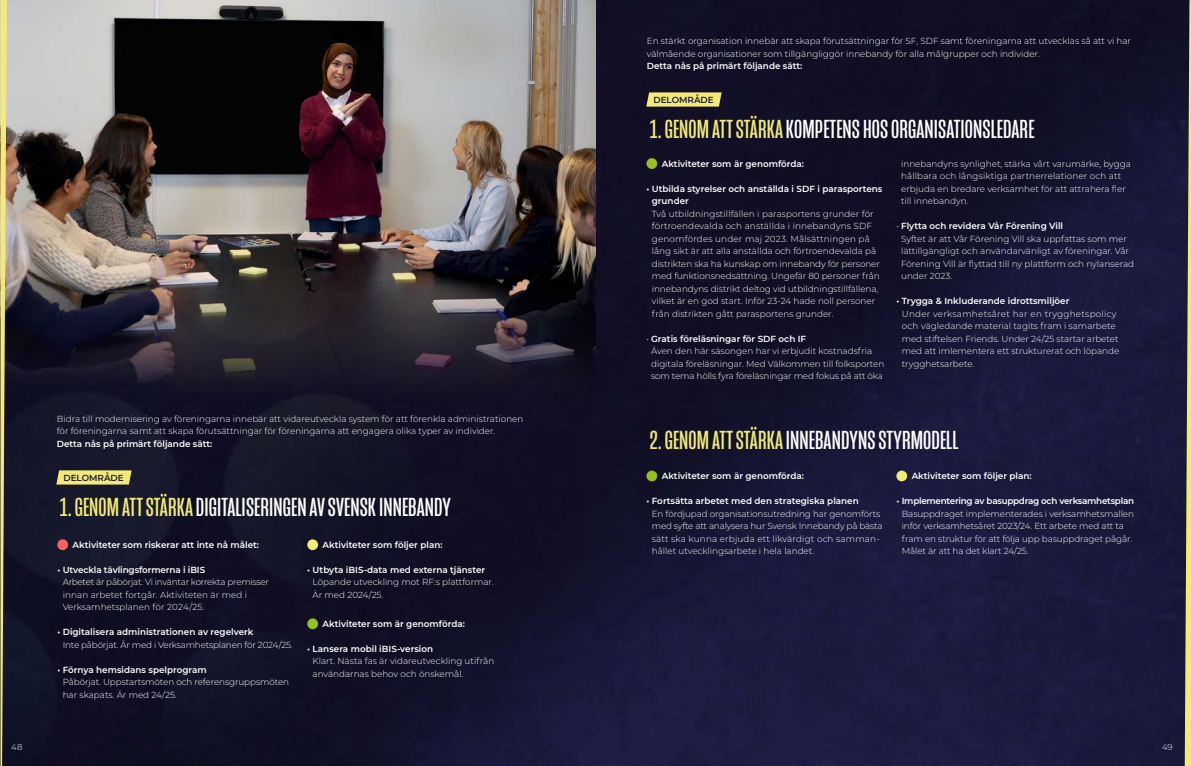
<style>
.page{position:relative;width:1191px;height:766px;background:#fff}
.page>*{position:absolute;margin:0;border:0;box-sizing:border-box;transform-origin:0 0}
.t1{font:26.7px "Mongoose";letter-spacing:.005em;color:#fff}
.t2{font:300 8.8px/12.5px "Montserrat";color:#fff}
.t3{font:600 8.8px/12.5px "Montserrat";color:#fff}
.t4{font:300 8.8px "Montserrat";letter-spacing:-.02em;color:#fff}
.t5{font:600 8.8px "Montserrat";letter-spacing:-.03em;color:#fff}
.t6{font:600 8.8px "Montserrat";color:#19173b}
.t7{font:300 8.5px "Montserrat";color:#fff}
.s1{color:#f3eb75}
.s2{font-weight:600}
</style>
<div class="page">
<img style="left:7px;top:0;width:1177px;height:765px">
<div style="left:646px;top:158px;width:11px;height:11px;background:#95c11f;border-radius:50%"></div>
<div style="left:646px;top:470px;width:11px;height:11px;background:#95c11f;border-radius:50%"></div>
<div style="left:896px;top:470px;width:11px;height:11px;background:#f3eb75;border-radius:50%"></div>
<svg style="left:646px;top:92px;width:75px;height:15px"></svg>
<div style="left:0;top:0;width:595px;height:441px;background:#131026"></div>
<img style="left:7px;top:0;width:588px;height:411px">
<svg style="left:56px;top:470px;width:76px;height:14px"></svg>
<div style="left:57px;top:539px;width:11px;height:11px;background:#ff605e;border-radius:50%"></div>
<div style="left:307px;top:539px;width:11px;height:11px;background:#f3eb75;border-radius:50%"></div>
<div style="left:307px;top:618px;width:11px;height:11px;background:#95c11f;border-radius:50%"></div>
<svg style="left:1184px;top:0;width:7px;height:765px;background:#918c58"></svg>
<svg style="left:0;top:0;width:7px;height:765px;background:#9f9a5d"></svg>
<p class="t2" style="left:647px;top:35px;width:486px">En stärkt organisation innebär att skapa förutsättningar för SF, SDF samt föreningarna att utvecklas så att vi har välmående organisationer som tillgängliggör innebandy för alla målgrupper och individer.</p>
<p class="t3" style="left:647px;top:60px;width:157px">Detta nås på primärt följande sätt:</p>
<p class="t6" style="left:653px;top:93px;width:62px">DELOMRÅDE</p>
<h1 class="t1" style="left:649px;top:114px;width:386px"><span class="s1">1. GENOM ATT STÄRKA</span> KOMPETENS HOS ORGANISATIONSLEDARE</h1>
<p class="t2" style="left:57px;top:412px;width:468px">Bidra till modernisering av föreningarna innebär att vidareutveckla system för att förenkla administrationen för föreningarna samt att skapa förutsättningar för föreningarna att engagera olika typer av individer.</p>
<p class="t3" style="left:57px;top:437px;width:157px">Detta nås på primärt följande sätt:</p>
<p class="t6" style="left:63px;top:471px;width:62px">DELOMRÅDE</p>
<h1 class="t1" style="left:60px;top:492px;width:393px"><span class="s1">1. GENOM ATT STÄRKA</span> DIGITALISERINGEN AV SVENSK INNEBANDY</h1>
<p class="t3" style="left:73px;top:538px;width:188px">Aktiviteter som riskerar att inte nå målet:</p>
<p class="t3" style="left:57px;top:563px;width:149px">• Utveckla tävlingsformerna i iBIS</p>
<p class="t2" style="left:63px;top:575px;width:208px">Arbetet är påbörjat. Vi inväntar korrekta premisser innan arbetet fortgår. Aktiviteten är med i<br>Verksamhetsplanen för 2024/25.</p>
<p class="t3" style="left:57px;top:625px;width:198px">• Digitalisera administrationen av regelverk</p>
<p class="t4" style="left:63px;top:638px;width:231px">Inte påbörjat. Är med i Verksamhetsplanen för 2024/25.</p>
<p class="t3" style="left:57px;top:663px;width:151px">• Förnya hemsidans spelprogram</p>
<p class="t2" style="left:63px;top:675px;width:228px">Påbörjat. Uppstartsmöten och referensgruppsmöten har skapats. Är med 24/25.</p>
<p class="t3" style="left:322px;top:538px;width:121px">Aktiviteter som följer plan:</p>
<p class="t3" style="left:307px;top:563px;width:179px">• Utbyta iBIS-data med externa tjänster</p>
<p class="t2" style="left:313px;top:575px;width:183px">Löpande utveckling mot RF:s plattformar.<br>Är med 2024/25.</p>
<p class="t3" style="left:322px;top:617px;width:144px">Aktiviteter som är genomförda:</p>
<p class="t3" style="left:307px;top:642px;width:127px">• Lansera mobil iBIS-version</p>
<p class="t2" style="left:313px;top:654px;width:183px">Klart. Nästa fas är vidareutveckling utifrån användarnas behov och önskemål.</p>
<p class="t3" style="left:662px;top:157px;width:144px">Aktiviteter som är genomförda:</p>
<p class="t3" style="left:652px;top:182px;width:232px;text-indent:-5px">• Utbilda styrelser och anställda i SDF i parasportens grunder</p>
<p class="t2" style="left:652px;top:207px;width:229px">Två utbildningstillfällen i parasportens grunder för förtroendevalda och anställda i innebandyns SDF genomfördes under maj 2023. Målsättningen på lång sikt är att alla anställda och förtroendevalda på distrikten ska ha kunskap om innebandy för personer med funktionsnedsättning. Ungefär 80 personer från innebandyns distrikt deltog vid utbildningstillfällena, vilket är en god start. Inför 23-24 hade noll personer från distrikten gått parasportens grunder.</p>
<p class="t2" style="left:651px;top:332px;width:235px;text-indent:-5px">• <span class="s2">Gratis föreläsningar för SDF och IF<br></span>Även den här säsongen har vi erbjudit kostnadsfria digitala föreläsningar. Med Välkommen till folksporten som tema hölls fyra föreläsningar med fokus på att öka</p>
<p class="t2" style="left:901px;top:157px;width:231px">innebandyns synlighet, stärka vårt varumärke, bygga hållbara och långsiktiga partnerrelationer och att erbjuda en bredare verksamhet för att attrahera fler till innebandyn.</p>
<p class="t2" style="left:901px;top:219px;width:235px;text-indent:-5px">• <span class="s2">Flytta och revidera Vår Förening Vill<br></span>Syftet är att Vår Förening Vill ska uppfattas som mer lättillgängligt och användarvänligt av föreningar. Vår Förening Vill är flyttad till ny plattform och nylanserad under 2023.</p>
<p class="t3" style="left:896px;top:294px;width:174px">• Trygga &amp; Inkluderande idrottsmiljöer</p>
<p class="t2" style="left:901px;top:307px;width:219px">Under verksamhetsåret har en trygghetspolicy och vägledande material tagits fram i samarbete med stiftelsen Friends. Under 24/25 startar arbetet med att imlementera ett strukturerat och löpande trygghetsarbete.</p>
<h1 class="t1" style="left:649px;top:424px;width:310px"><span class="s1">2. GENOM ATT STÄRKA</span> INNEBANDYNS STYRMODELL</h1>
<p class="t3" style="left:662px;top:469px;width:144px">Aktiviteter som är genomförda:</p>
<p class="t3" style="left:646px;top:494px;width:214px">• Fortsätta arbetet med den strategiska planen</p>
<p class="t2" style="left:652px;top:507px;width:232px">En fördjupad organisationsutredning har genomförts med syfte att analysera hur Svensk Innebandy på bästa sätt ska kunna erbjuda ett likvärdigt och samman&shy;hållet utvecklingsarbete i hela landet.</p>
<p class="t3" style="left:911px;top:469px;width:121px">Aktiviteter som följer plan:</p>
<p class="t5" style="left:896px;top:494px;width:239px">• Implementering av basuppdrag och verksamhetsplan</p>
<p class="t2" style="left:901px;top:507px;width:234px">Basuppdraget implementerades i verksamhetsmallen inför verksamhetsåret 2023/24. Ett arbete med att ta fram en struktur för att följa upp basuppdraget pågår.<br>Målet är att ha det klart 24/25.</p>
<p class="t7" style="left:11px;top:740px;width:13px">48</p>
<p class="t7" style="left:1162px;top:740px;width:12px">49</p>
</div>
